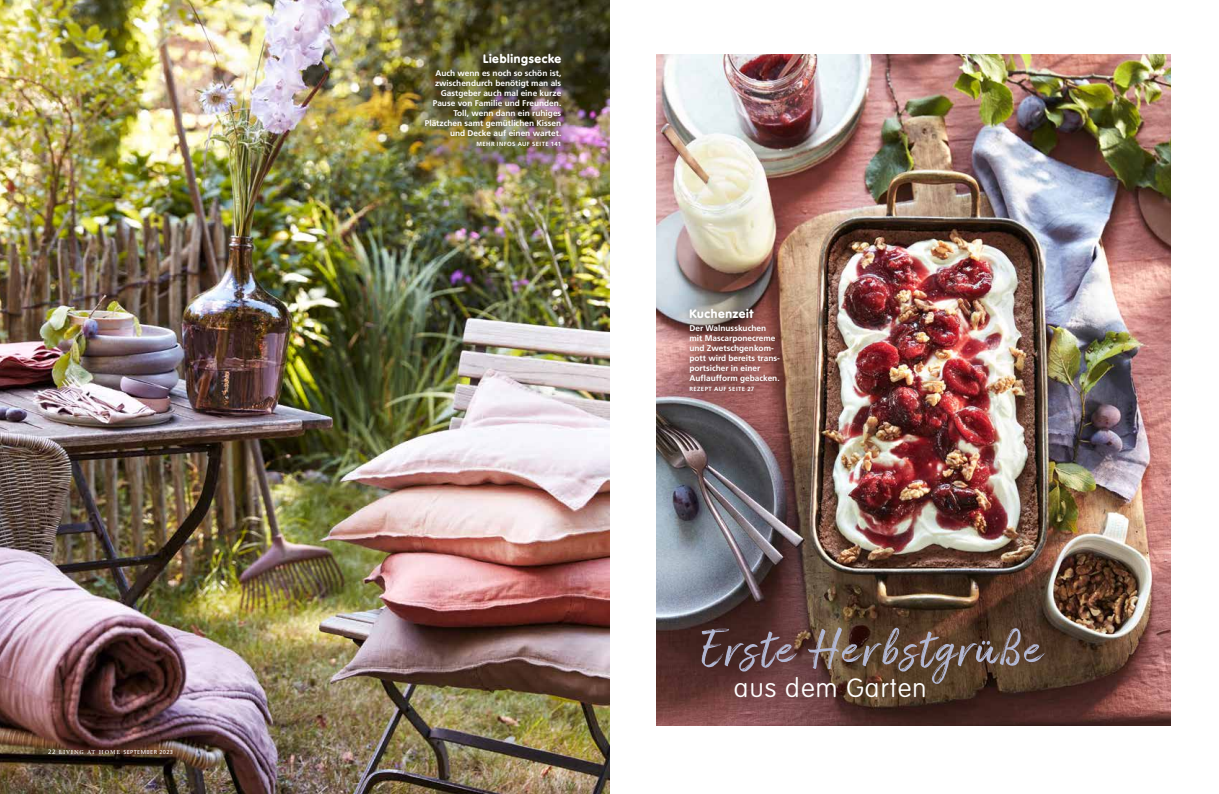
<style>
.page{position:relative;width:1219px;height:794px;background:#fff}
.page>*{position:absolute;margin:0;border:0;box-sizing:border-box;transform-origin:0 0}
.t1{font:50px "Amithen";letter-spacing:.05em;color:#b1b6d1}
.t2{font:100 26px "VAG Rounded Std";letter-spacing:.05em;color:#fff}
.t3{font:900 12px "VAG Rounded Std";letter-spacing:.055em;color:#fff}
.t4{font:700 8.3px/10px "Frutiger LT Std";color:#fff}
.t5{font:700 6px "Frutiger LT Std";letter-spacing:.07em;color:#fff}
.t6{font:5.7px "Frutiger LT Std";letter-spacing:.06em;color:#fff}
.s1{font-size:6.3px}
.s2{font-family:"Adobe Garamond Pro";font-size:9px}
</style>
<div class="page">
<img style="left:0;top:0;width:609px;height:794px">
<img style="left:657px;top:55px;width:514px;height:671px">
<div style="left:684px;top:304px;width:101px;height:94px;background:#28231d;opacity:.5"></div>
<div style="left:419px;top:49px;width:148px;height:103px;background:#28231d;opacity:.5"></div>
<p class="t6" style="left:48px;top:748px;width:126px"><span class="s1">22</span> <span class="s2">living at home</span> SEPTEMBER 2023</p>
<h3 class="t3" style="left:483px;top:52px;width:80px">Lieblingsecke</h3>
<p class="t4" style="left:425px;top:68px;width:138px;text-align:right">Auch wenn es noch so schön ist, zwischendurch benötigt man als<br>Gastgeber auch mal eine kurze<br>Pause von Familie und Freunden.<br>Toll, wenn dann ein ruhiges<br>Plätzchen samt gemütlichen Kissen und Decke auf einen wartet.</p>
<p class="t5" style="left:477px;top:141px;width:86px">MEHR INFOS AUF SEITE 141</p>
<h3 class="t3" style="left:689px;top:307px;width:66px">Kuchenzeit</h3>
<p class="t4" style="left:689px;top:323px;width:92px">Der Walnusskuchen mit Mascarponecreme und Zwetschgenkom&shy;pott wird bereits trans&shy;portsicher in einer<br>Auflaufform gebacken.</p>
<p class="t5" style="left:689px;top:385px;width:66px">REZEPT AUF SEITE 27</p>
<h1 class="t1" style="left:701px;top:618px;width:342px">Erste Herbstgrüße</h1>
<h2 class="t2" style="left:734px;top:672px;width:194px">aus dem Garten</h2>
</div>
